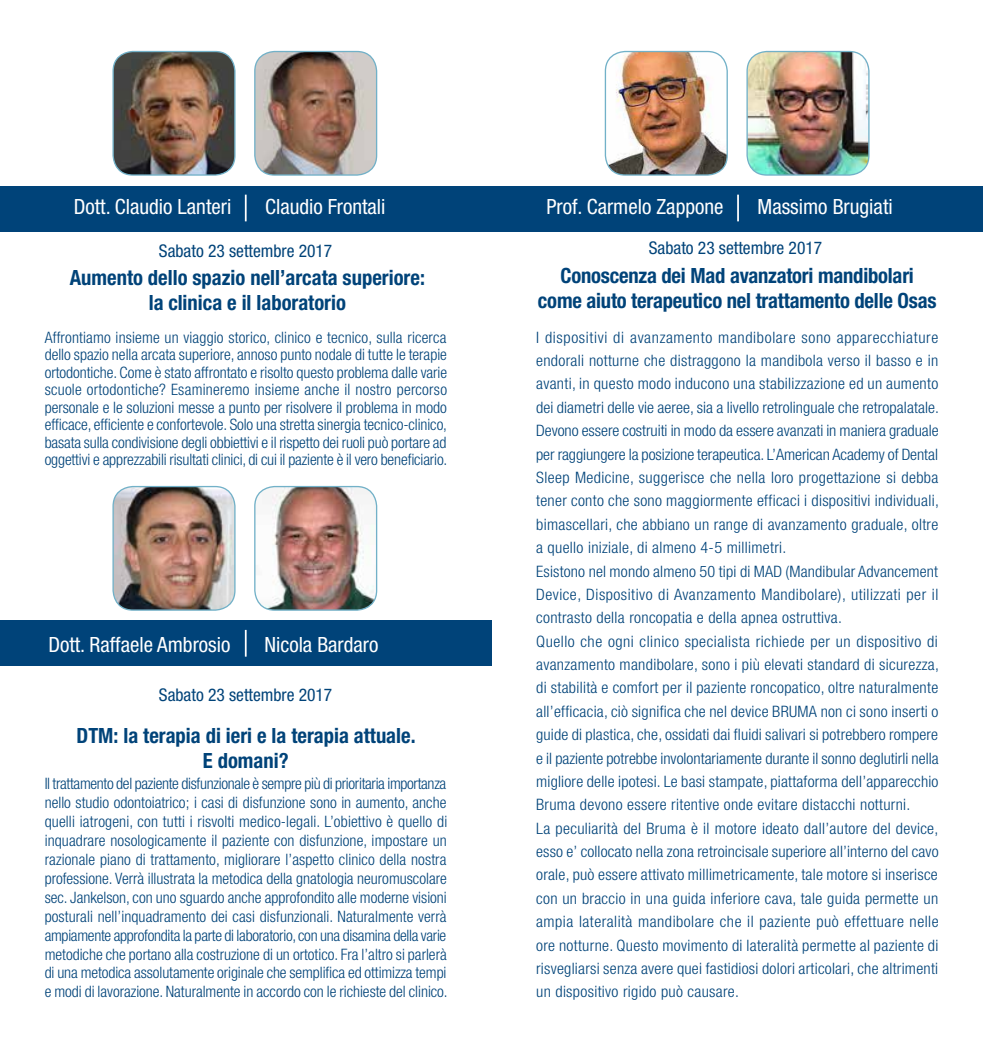
<style>
.page{position:relative;width:983px;height:1042px;background:#fff}
.page>*{position:absolute;margin:0;border:0;box-sizing:border-box;transform-origin:0 0}
.t1{font:700 condensed 21px/25.2px "Helvetica Neue LT Std";color:#004379;text-align:center}
.t2{font:condensed 21px "Helvetica Neue LT Std";color:#fff}
.t3{font:condensed 17.5px "Helvetica Neue LT Std";color:#004379}
.t4{font:300 condensed 15.75px/23.4px "Helvetica Neue LT Std";letter-spacing:.02em;color:#004379;text-align:justify}
</style>
<div class="page">
<div style="left:466px;top:187px;width:516px;height:45px;background:#004379"></div>
<img style="left:748px;top:52px;width:120px;height:122px">
<div style="left:746px;top:51px;width:123px;height:125px;border:1px solid #72b1c8;border-radius:20px"></div>
<img style="left:606px;top:52px;width:121px;height:123px">
<div style="left:604px;top:51px;width:123px;height:125px;border:1px solid #72b1c8;border-radius:20px"></div>
<svg style="left:737px;top:195px;width:1px;height:26px"></svg>
<div style="left:0;top:187px;width:516px;height:45px;background:#004379"></div>
<div style="left:0;top:620px;width:491px;height:46px;background:#004379"></div>
<img style="left:255px;top:52px;width:121px;height:122px">
<div style="left:254px;top:51px;width:123px;height:125px;border:1px solid #72b1c8;border-radius:20px"></div>
<img style="left:255px;top:486px;width:121px;height:123px">
<div style="left:254px;top:486px;width:123px;height:125px;border:1px solid #72b1c8;border-radius:20px"></div>
<img style="left:114px;top:52px;width:121px;height:122px">
<div style="left:112px;top:51px;width:123px;height:125px;border:1px solid #72b1c8;border-radius:20px"></div>
<img style="left:114px;top:486px;width:121px;height:123px">
<div style="left:112px;top:486px;width:123px;height:125px;border:1px solid #72b1c8;border-radius:20px"></div>
<svg style="left:245px;top:195px;width:1px;height:26px"></svg>
<svg style="left:245px;top:630px;width:1px;height:26px"></svg>
<h1 class="t2" style="left:74px;top:195px;width:159px">Dott. Claudio Lanteri</h1>
<h1 class="t2" style="left:265px;top:195px;width:122px">Claudio Frontali</h1>
<h1 class="t2" style="left:546px;top:195px;width:179px">Prof. Carmelo Zappone</h1>
<h1 class="t2" style="left:757px;top:195px;width:137px">Massimo Brugiati</h1>
<p class="t3" style="left:159px;top:240px;width:175px">Sabato 23 settembre 2017</p>
<p class="t3" style="left:648px;top:238px;width:175px">Sabato 23 settembre 2017</p>
<h1 class="t1" style="left:70px;top:265px;width:356px">Aumento dello spazio nell’arcata superiore: la clinica e il laboratorio</h1>
<h1 class="t1" style="left:538px;top:262px;width:400px">Conoscenza dei Mad avanzatori mandibolari come aiuto terapeutico nel trattamento delle Osas</h1>
<p class="t4" style="left:45px;top:328px;width:404px;line-height:17.5px">Affrontiamo insieme un viaggio storico, clinico e tecnico, sulla ricerca dello spazio nella arcata superiore, annoso punto nodale di tutte le terapie ortodontiche. Come è stato affrontato e risolto questo problema dalle varie scuole ortodontiche? Esamineremo insieme anche il nostro percorso personale e le soluzioni messe a punto per risolvere il problema in modo efficace, efficiente e confortevole. Solo una stretta sinergia tecnico-clinico, basata sulla condivisione degli obbiettivi e il rispetto dei ruoli può portare ad oggettivi e apprezzabili risultati clinici, di cui il paziente è il vero beneficiario.</p>
<p class="t4" style="left:536px;top:325px;width:404px;text-align:left">I dispositivi di avanzamento mandibolare sono apparecchiature endorali notturne che distraggono la mandibola verso il basso e in avanti, in questo modo inducono una stabilizzazione ed un aumento dei diametri delle vie aeree, sia a livello retrolinguale che retropalatale.<br>Devono essere costruiti in modo da essere avanzati in maniera graduale per raggiungere la posizione terapeutica. L’American Academy of Dental Sleep Medicine, suggerisce che nella loro progettazione si debba tener conto che sono maggiormente efficaci i dispositivi individuali, bimascellari, che abbiano un range di avanzamento graduale, oltre a quello iniziale, di almeno 4-5 millimetri.<br>Esistono nel mondo almeno 50 tipi di MAD (Mandibular Advancement Device, Dispositivo di Avanzamento Mandibolare), utilizzati per il contrasto della roncopatia e della apnea ostruttiva.<br>Quello che ogni clinico specialista richiede per un dispositivo di avanzamento mandibolare, sono i più elevati standard di sicurezza, di stabilità e comfort per il paziente roncopatico, oltre naturalmente all’efficacia, ciò significa che nel device BRUMA non ci sono inserti o guide di plastica, che, ossidati dai fluidi salivari si potrebbero rompere e il paziente potrebbe involontariamente durante il sonno deglutirli nella migliore delle ipotesi. Le basi stampate, piattaforma dell’apparecchio Bruma devono essere ritentive onde evitare distacchi notturni.<br>La peculiarità del Bruma è il motore ideato dall’autore del device, esso e’ collocato nella zona retroincisale superiore all’interno del cavo orale, può essere attivato millimetricamente, tale motore si inserisce con un braccio in una guida inferiore cava, tale guida permette un ampia lateralità mandibolare che il paziente può effettuare nelle ore notturne. Questo movimento di lateralità permette al paziente di risvegliarsi senza avere quei fastidiosi dolori articolari, che altrimenti un dispositivo rigido può causare.</p>
<h1 class="t2" style="left:48px;top:632px;width:183px">Dott. Raffaele Ambrosio</h1>
<h1 class="t2" style="left:264px;top:632px;width:115px">Nicola Bardaro</h1>
<p class="t3" style="left:159px;top:685px;width:175px">Sabato 23 settembre 2017</p>
<h1 class="t1" style="left:77px;top:723px;width:340px">DTM: la terapia di ieri e la terapia attuale.<br>E domani?</h1>
<p class="t4" style="left:45px;top:774px;width:404px;line-height:18.9px">Il trattamento del paziente disfunzionale è sempre più di prioritaria importanza nello studio odontoiatrico; i casi di disfunzione sono in aumento, anche quelli iatrogeni, con tutti i risvolti medico-legali. L’obiettivo è quello di inquadrare nosologicamente il paziente con disfunzione, impostare un razionale piano di trattamento, migliorare l’aspetto clinico della nostra professione. Verrà illustrata la metodica della gnatologia neuromuscolare sec. Jankelson, con uno sguardo anche approfondito alle moderne visioni posturali nell’inquadramento dei casi disfunzionali. Naturalmente verrà ampiamente approfondita la parte di laboratorio, con una disamina della varie metodiche che portano alla costruzione di un ortotico. Fra l’altro si parlerà di una metodica assolutamente originale che semplifica ed ottimizza tempi e modi di lavorazione. Naturalmente in accordo con le richieste del clinico.</p>
</div>
